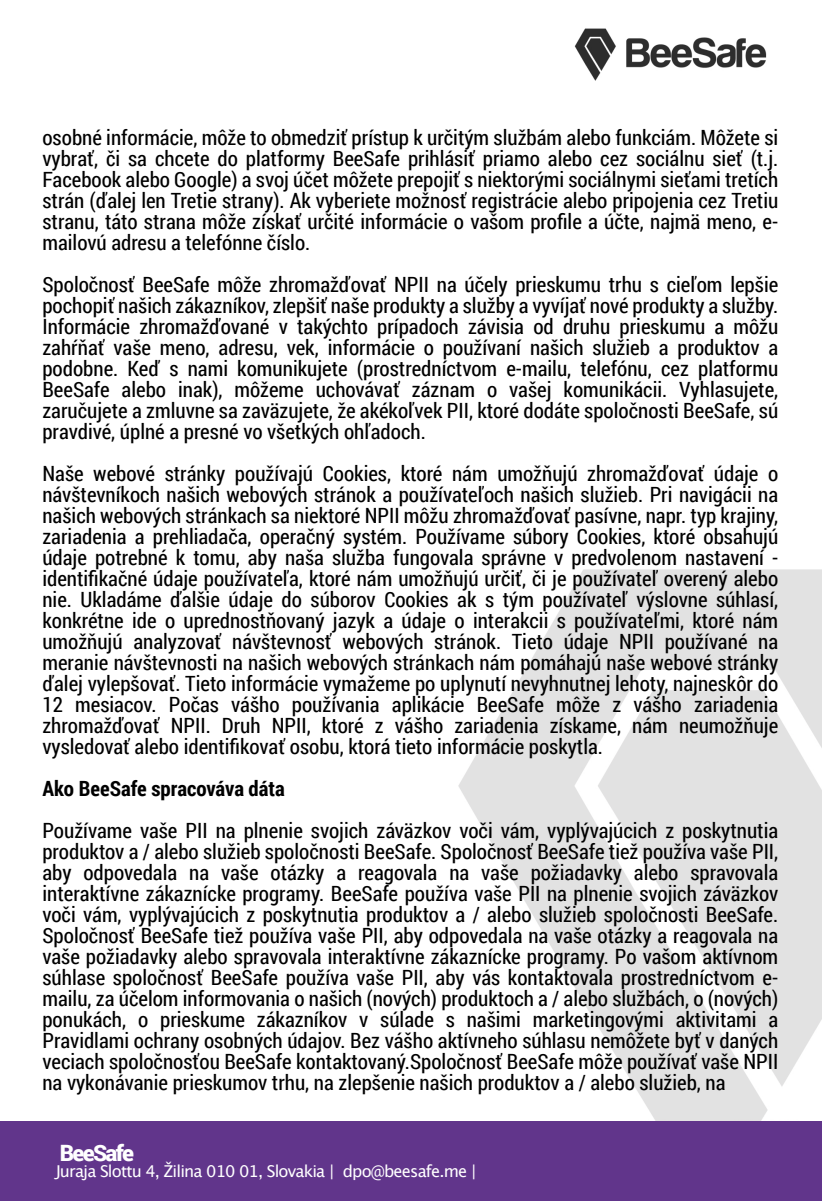
<style>
.page{position:relative;width:822px;height:1201px;background:#fff}
.page>*{position:absolute;margin:0;border:0;box-sizing:border-box;transform-origin:0 0}
.t1{font:900 22.57px "Roboto";letter-spacing:-.075em;color:#fff}
.t2{font:21px/21px "Roboto Condensed";color:#000;text-align:justify}
.t3{font:700 21px "Roboto Condensed";color:#000}
.t4{font:16.28px "Lucida Grande";letter-spacing:-.05em;color:#fff}
</style>
<div class="page">
<img style="left:458px;top:28px;width:364px;height:1093px">
<div style="left:0;top:1121px;width:822px;height:80px;background:#61358b"></div>
<p class="t2" style="left:42px;top:126px;width:737px">osobné informácie, môže to obmedziť prístup k určitým službám alebo funkciám. Môžete si vybrať, či sa chcete do platformy BeeSafe prihlásiť priamo alebo cez sociálnu sieť (t.j.<br>Facebook alebo Google) a svoj účet môžete prepojiť s niektorými sociálnymi sieťami tretích strán (ďalej len Tretie strany). Ak vyberiete možnosť registrácie alebo pripojenia cez Tretiu stranu, táto strana môže získať určité informácie o vašom profile a účte, najmä meno, e&shy;mailovú adresu a telefónne číslo.</p>
<p class="t2" style="left:42px;top:273px;width:737px">Spoločnosť BeeSafe môže zhromažďovať NPII na účely prieskumu trhu s cieľom lepšie pochopiť našich zákazníkov, zlepšiť naše produkty a služby a vyvíjať nové produkty a služby.<br>Informácie zhromažďované v takýchto prípadoch závisia od druhu prieskumu a môžu zahŕňať vaše meno, adresu, vek, informácie o používaní našich služieb a produktov a podobne. Keď s nami komunikujete (prostredníctvom e-mailu, telefónu, cez platformu BeeSafe alebo inak), môžeme uchovávať záznam o vašej komunikácii. Vyhlasujete, zaručujete a zmluvne sa zaväzujete, že akékoľvek PII, ktoré dodáte spoločnosti BeeSafe, sú pravdivé, úplné a presné vo všetkých ohľadoch.</p>
<p class="t2" style="left:42px;top:462px;width:737px">Naše webové stránky používajú Cookies, ktoré nám umožňujú zhromažďovať údaje o návštevníkoch našich webových stránok a používateľoch našich služieb. Pri navigácii na našich webových stránkach sa niektoré NPII môžu zhromažďovať pasívne, napr. typ krajiny, zariadenia a prehliadača, operačný systém. Používame súbory Cookies, ktoré obsahujú údaje potrebné k tomu, aby naša služba fungovala správne v predvolenom nastavení - identifikačné údaje používateľa, ktoré nám umožňujú určiť, či je používateľ overený alebo nie. Ukladáme ďalšie údaje do súborov Cookies ak s tým používateľ výslovne súhlasí, konkrétne ide o uprednostňovaný jazyk a údaje o interakcii s používateľmi, ktoré nám umožňujú analyzovať návštevnosť webových stránok. Tieto údaje NPII používané na meranie návštevnosti na našich webových stránkach nám pomáhajú naše webové stránky ďalej vylepšovať. Tieto informácie vymažeme po uplynutí nevyhnutnej lehoty, najneskôr do 12 mesiacov. Počas vášho používania aplikácie BeeSafe môže z vášho zariadenia zhromažďovať NPII. Druh NPII, ktoré z vášho zariadenia získame, nám neumožňuje vysledovať alebo identifikovať osobu, ktorá tieto informácie poskytla.</p>
<p class="t3" style="left:42px;top:774px;width:244px">Ako BeeSafe spracováva dáta</p>
<p class="t2" style="left:42px;top:819px;width:737px">Používame vaše PII na plnenie svojich záväzkov voči vám, vyplývajúcich z poskytnutia produktov a / alebo služieb spoločnosti BeeSafe. Spoločnosť BeeSafe tiež používa vaše PII, aby odpovedala na vaše otázky a reagovala na vaše požiadavky alebo spravovala interaktívne zákaznícke programy. BeeSafe používa vaše PII na plnenie svojich záväzkov voči vám, vyplývajúcich z poskytnutia produktov a / alebo služieb spoločnosti BeeSafe.<br>Spoločnosť BeeSafe tiež používa vaše PII, aby odpovedala na vaše otázky a reagovala na vaše požiadavky alebo spravovala interaktívne zákaznícke programy. Po vašom aktívnom súhlase spoločnosť BeeSafe používa vaše PII, aby vás kontaktovala prostredníctvom e&shy;mailu, za účelom informovania o našich (nových) produktoch a / alebo službách, o (nových) ponukách, o prieskume zákazníkov v súlade s našimi marketingovými aktivitami a Pravidlami ochrany osobných údajov. Bez vášho aktívneho súhlasu nemôžete byť v daných veciach spoločnosťou BeeSafe kontaktovaný.Spoločnosť BeeSafe môže používať vaše NPII na vykonávanie prieskumov trhu, na zlepšenie našich produktov a / alebo služieb, na</p>
<p class="t1" style="left:60px;top:1137px;width:76px">BeeSafe</p>
<p class="t4" style="left:56px;top:1164px;width:422px">Juraja Slottu 4, Žilina 010 01, Slovakia | dpo@beesafe.me |</p>
</div>
